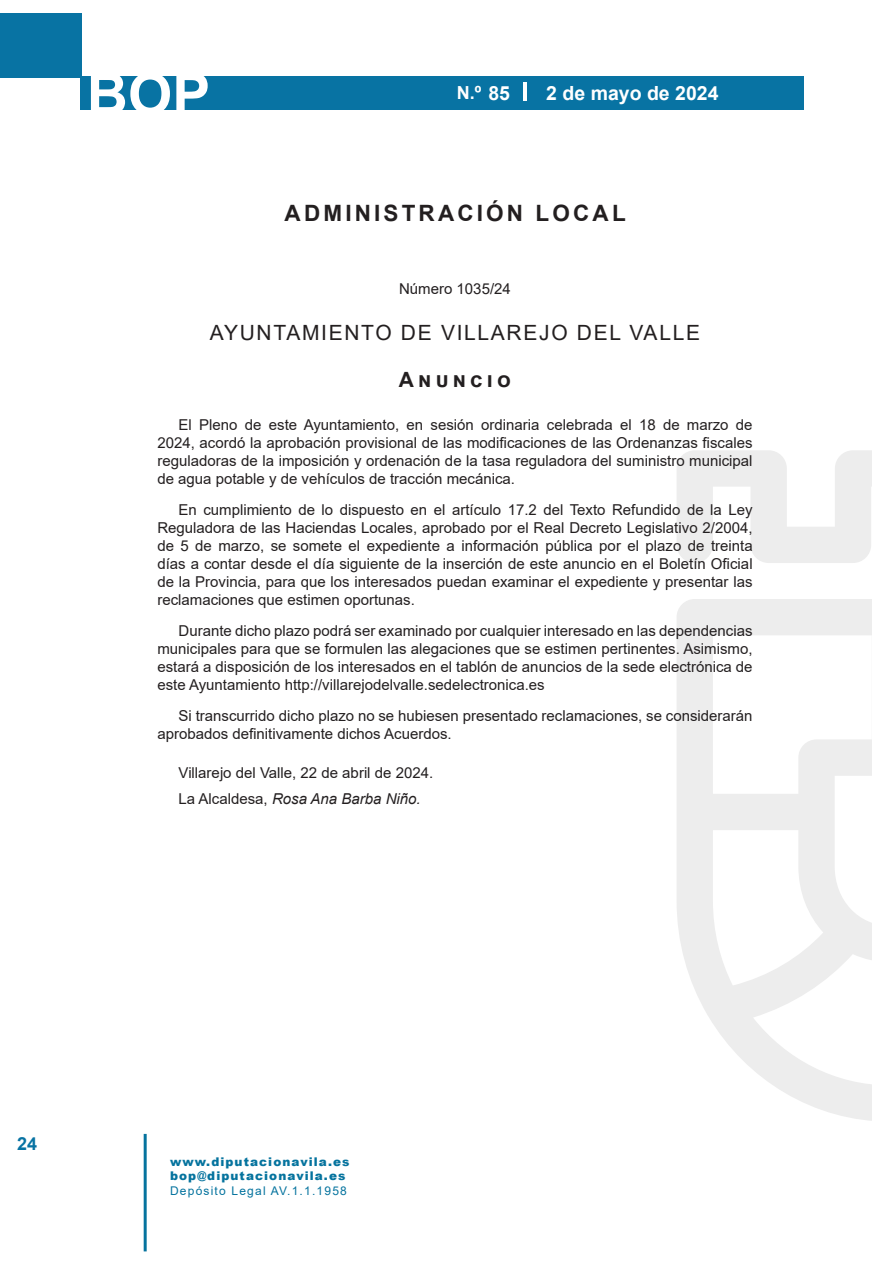
<style>
.page{position:relative;width:893px;height:1263px;background:#fff}
.page>*{position:absolute;margin:0;border:0;box-sizing:border-box;transform-origin:0 0}
.t1{font:700 57px "Arial";color:#fff}
.SECCION{font:700 22.5px "Arial";letter-spacing:.14em;color:#231f20}
.ORGANISMO{font:21px "Arial";letter-spacing:.08em;color:#231f20}
.ANUNCIO_1{font:21px "Arial Bold MT2";color:#231f20}
.t2{font:700 19.5px "Arial";color:#fff}
.t3{font:700 18px "Arial";color:#fff}
.t4{font:700 18px "Arial";color:#0873a3}
.TEXTO{font:15px/18px "Arial";color:#231f20;text-align:justify}
.FIRMA{font:15px "Arial";color:#231f20}
.FIRMA-2{font:italic 15px "Arial";color:#231f20}
.REFERENCIA{font:15px "Arial";color:#231f20}
.t5{font:900 12px/14.4px "Arial";letter-spacing:.09em;color:#05739e}
.t6{font:12px "Arial";letter-spacing:.1em;color:#05739e}
.s1{font-size:19.5px}
.s2{font-family:"Arial MT2"}
.s3{font-style:normal}
</style>
<div class="page">
<div style="left:0;top:13px;width:81px;height:64px;background:#0873a3"></div>
<div style="left:80px;top:77px;width:724px;height:33px;background:#0873a3"></div>
<hr style="left:144px;top:1134px;width:3px;height:117px;background:#05739e">
<hr style="left:524px;top:83px;width:3px;height:18px;background:#fff">
<svg style="left:677px;top:450px;width:195px;height:671px"></svg>
<h1 class="t1" style="left:87px;top:54px;width:125px">BOP</h1>
<p class="t3" style="left:457px;top:80px;width:55px">N.º <span class="s1">85</span></p>
<h3 class="t2" style="left:546px;top:80px;width:174px">2 de mayo de 2024</h3>
<p class="SECCION" style="left:285px;top:197px;width:343px">ADMINISTRACIÓN LOCAL</p>
<p class="REFERENCIA" style="left:399px;top:278px;width:113px">Número 1035/24</p>
<p class="ORGANISMO" style="left:210px;top:318px;width:492px">AYUNTAMIENTO DE VILLAREJO DEL VALLE</p>
<p class="ANUNCIO_1" style="left:399px;top:364px;width:114px">Anuncio</p>
<p class="TEXTO" style="left:157px;top:416px;width:597px;text-indent:21px">El Pleno de este Ayuntamiento, en sesión ordinaria celebrada el 18 de marzo de <span class="s2">2024, acordó la aprobación provisional de las modificaciones de las Ordenanzas fiscales </span>reguladoras de la imposición y ordenación de la tasa reguladora del suministro municipal de agua potable y de vehículos de tracción mecánica.</p>
<p class="TEXTO" style="left:157px;top:501px;width:597px;text-indent:21px">En cumplimiento de lo dispuesto en el artículo 17.2 del Texto Refundido de la Ley Reguladora de las Haciendas Locales, aprobado por el Real Decreto Legislativo 2/2004, de 5 de marzo, se somete el expediente a información pública por el plazo de treinta <span class="s2">días a contar desde el día siguiente de la inserción de este anuncio en el Boletín Oficial </span>de la Provincia, para que los interesados puedan examinar el expediente y presentar las reclamaciones que estimen oportunas.</p>
<p class="TEXTO" style="left:157px;top:621px;width:597px;text-indent:21px">Durante dicho plazo podrá ser examinado por cualquier interesado en las dependencias municipales para que se formulen las alegaciones que se estimen pertinentes. Asimismo, estará a disposición de los interesados en el tablón de anuncios de la sede electrónica de este Ayuntamiento http://villarejodelvalle.sedelectronica.es</p>
<p class="TEXTO" style="left:157px;top:706px;width:597px;text-indent:21px">Si transcurrido dicho plazo no se hubiesen presentado reclamaciones, se considerarán <span class="s2">aprobados definitivamente dichos Acuerdos.</span></p>
<p class="FIRMA" style="left:179px;top:762px;width:256px">Villarejo del Valle, 22 de abril de 2024.</p>
<p class="FIRMA-2" style="left:179px;top:789px;width:244px"><span class="s3">La Alcaldesa,</span> Rosa Ana Barba Niño.</p>
<p class="t4" style="left:17px;top:1131px;width:22px">24</p>
<p class="t5" style="left:170px;top:1154px;width:181px">www.diputacionavila.es bop@diputacionavila.es</p>
<p class="t6" style="left:170px;top:1182px;width:178px">Depósito Legal AV.1.1.1958</p>
</div>
